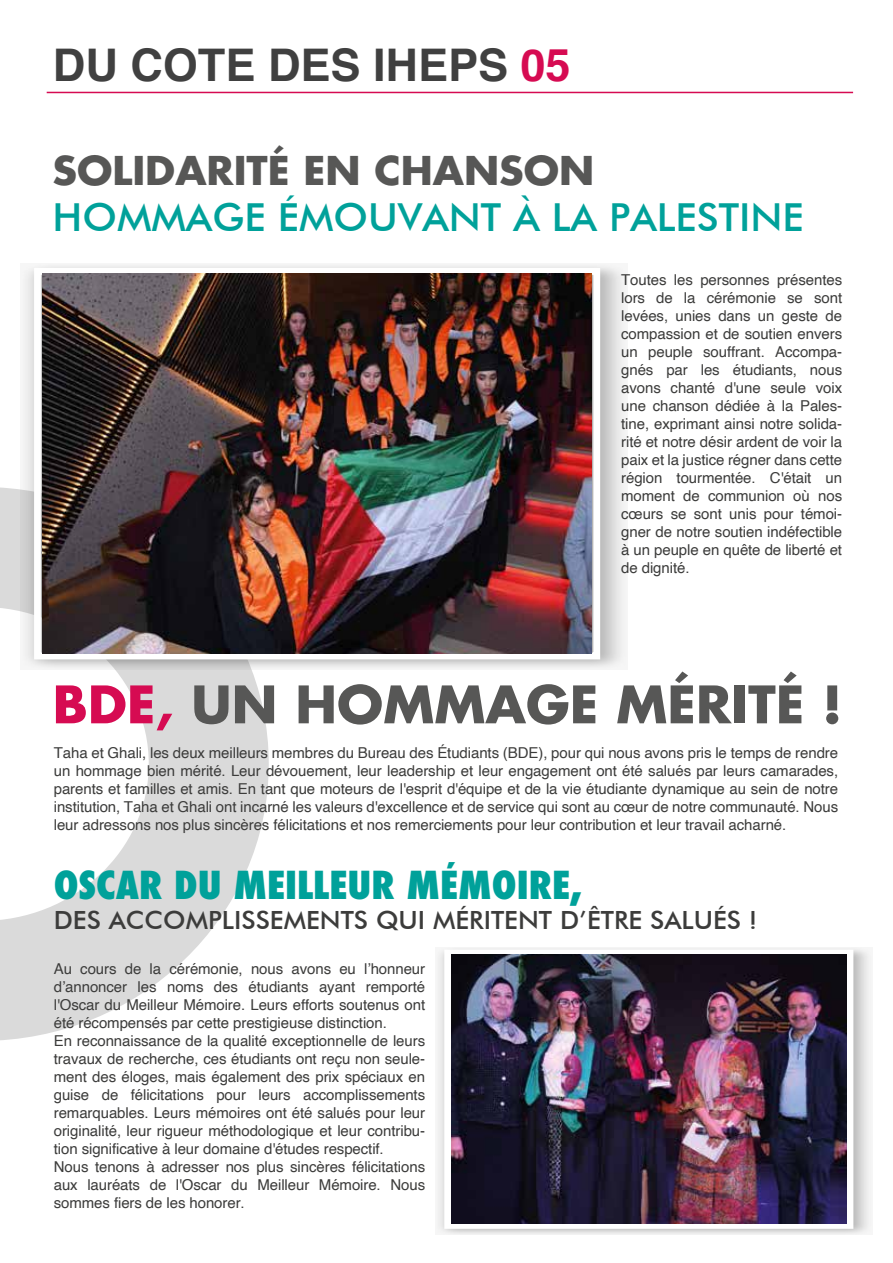
<style>
.page{position:relative;width:893px;height:1263px;background:#fff}
.page>*{position:absolute;margin:0;border:0;box-sizing:border-box;transform-origin:0 0}
.t1{font:700 50.25px "Futura LT Pro";color:#575756}
.t2{font:700 45px "Helvetica";color:#404040}
.t3{font:500 38.55px "Futura BT";color:#00a19a}
.t4{font:700 38.55px "Futura LT Pro";color:#575756}
.t5{font:800 condensed 37.5px "Futura";color:#00a19a}
.t6{font:500 25.05px "Futura BT";color:#3c3c3b}
.t7{font:15px/18px "Helvetica";letter-spacing:-.005em;color:#3c3c3b;text-align:justify}
.s1{color:#d60b52}
</style>
<div class="page">
<svg style="left:0;top:487px;width:269px;height:554px;fill:#dadada"></svg>
<hr style="left:47px;top:92px;width:806px;height:1px;background:#d60b52">
<svg style="left:20px;top:264px;width:606px;height:406px"></svg>
<img style="left:43px;top:273px;width:548px;height:381px">
<svg style="left:437px;top:947px;width:434px;height:288px"></svg>
<img style="left:451px;top:954px;width:395px;height:270px">
<h2 class="t2" style="left:53px;top:38px;width:519px">DU COTE DES IHEPS <span class="s1">05</span></h2>
<h3 class="t4" style="left:53px;top:140px;width:543px">SOLIDARITÉ EN CHANSON</h3>
<h3 class="t3" style="left:53px;top:194px;width:753px">HOMMAGE ÉMOUVANT À LA PALESTINE</h3>
<p class="t7" style="left:621px;top:271px;width:223px">Toutes les personnes présentes lors de la cérémonie se sont levées, unies dans un geste de compassion et de soutien envers un peuple souffrant. Accompa&shy;gnés par les étudiants, nous avons chanté d'une seule voix une chanson dédiée à la Pales&shy;tine, exprimant ainsi notre solida&shy;rité et notre désir ardent de voir la paix et la justice régner dans cette région tourmentée. C'était un moment de communion où nos cœurs se sont unis pour témoi&shy;gner de notre soutien indéfectible à un peuple en quête de liberté et de dignité.</p>
<h1 class="t1" style="left:53px;top:666px;width:791px"><span class="s1">BDE,</span> UN HOMMAGE MÉRITÉ !</h1>
<p class="t7" style="left:54px;top:744px;width:786px">Taha et Ghali, les deux meilleurs membres du Bureau des Étudiants (BDE), pour qui nous avons pris le temps de rendre un hommage bien mérité. Leur dévouement, leur leadership et leur engagement ont été salués par leurs camarades, parents et familles et amis. En tant que moteurs de l'esprit d'équipe et de la vie étudiante dynamique au sein de notre institution, Taha et Ghali ont incarné les valeurs d'excellence et de service qui sont au cœur de notre communauté. Nous leur adressons nos plus sincères félicitations et nos remerciements pour leur contribution et leur travail acharné.</p>
<h3 class="t5" style="left:54px;top:859px;width:530px">OSCAR DU MEILLEUR MÉMOIRE,</h3>
<h3 class="t6" style="left:54px;top:904px;width:705px">DES ACCOMPLISSEMENTS QUI MÉRITENT D’ÊTRE SALUÉS !</h3>
<p class="t7" style="left:54px;top:960px;width:373px;text-align:left">Au cours de la cérémonie, nous avons eu l’honneur d’annoncer les noms des étudiants ayant remporté l'Oscar du Meilleur Mémoire. Leurs efforts soutenus ont été récompensés par cette prestigieuse distinction.<br>En reconnaissance de la qualité exceptionnelle de leurs travaux de recherche, ces étudiants ont reçu non seule&shy;ment des éloges, mais également des prix spéciaux en guise de félicitations pour leurs accomplissements remarquables. Leurs mémoires ont été salués pour leur originalité, leur rigueur méthodologique et leur contribu&shy;tion significative à leur domaine d'études respectif.<br>Nous tenons à adresser nos plus sincères félicitations aux lauréats de l'Oscar du Meilleur Mémoire. Nous sommes fiers de les honorer.</p>
</div>
